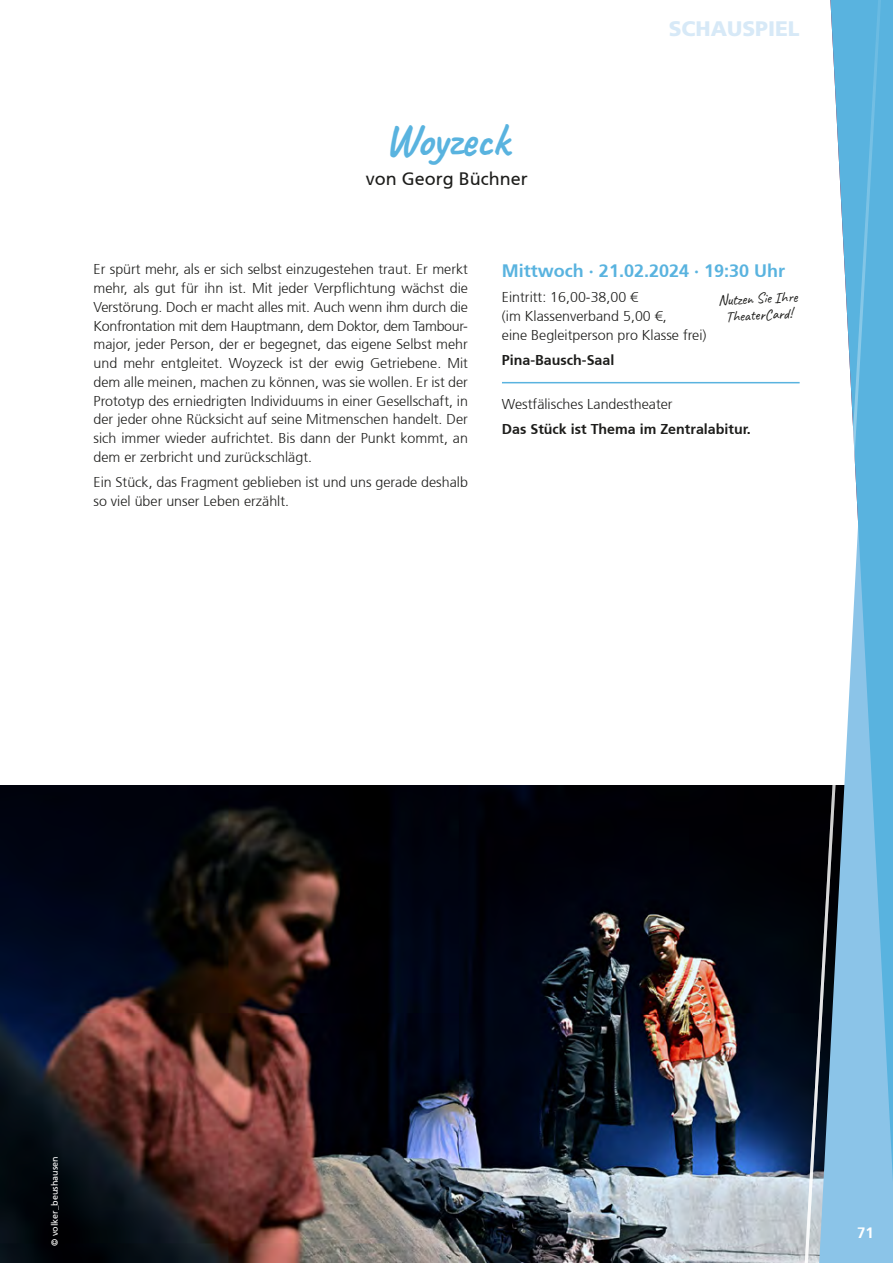
<style>
.page{position:relative;width:893px;height:1263px;background:#fff}
.page>*{position:absolute;margin:0;border:0;box-sizing:border-box;transform-origin:0 0}
.t1{font:700 45px "Caveat";letter-spacing:-.01em;color:#59b3df}
.t2{font:900 21px "Frutiger LT Std";color:#d7e9f7}
.t3{font:700 18px "Frutiger";color:#59b3df}
.t4{font:18px "Frutiger";color:#1d1d1b}
.t5{font:15px/16.5px "Caveat";color:#1d1d1b;text-align:center}
.t6{font:700 15px "Frutiger";color:#fff}
.t7{font:300 14.25px/18.8px "Frutiger";color:#1d1d1b}
.t8{font:700 14.25px "Frutiger";color:#1d1d1b}
.t9{font:9px "Frutiger";color:#fff}
</style>
<div class="page">
<hr style="left:502px;top:382px;width:298px;height:1px;background:#59b3df">
<img style="left:0;top:785px;width:798px;height:478px">
<svg style="left:884px;top:0;width:9px;height:1263px;background:#5fb5e0"></svg>
<svg style="left:798px;top:0;width:86px;height:1263px"></svg>
<h1 class="t1" style="left:385px;top:111px;width:126px">Woyzeck</h1>
<p class="t4" style="left:366px;top:168px;width:163px">von Georg Büchner</p>
<h2 class="t2" style="left:669px;top:16px;width:132px">SCHAUSPIEL</h2>
<p class="t7" style="left:94px;top:260px;width:376px;text-align:justify">Er spürt mehr, als er sich selbst einzugestehen traut. Er merkt mehr, als gut für ihn ist. Mit jeder Verpflichtung wächst die Verstörung. Doch er macht alles mit. Auch wenn ihm durch die Konfrontation mit dem Hauptmann, dem Doktor, dem Tambour&shy;major, jeder Person, der er begegnet, das eigene Selbst mehr und mehr entgleitet. Woyzeck ist der ewig Getriebene. Mit dem alle meinen, machen zu können, was sie wollen. Er ist der Prototyp des erniedrigten Individuums in einer Gesellschaft, in der jeder ohne Rücksicht auf seine Mitmenschen handelt. Der sich immer wieder aufrichtet. Bis dann der Punkt kommt, an dem er zerbricht und zurückschlägt.</p>
<p class="t7" style="left:94px;top:473px;width:376px">Ein Stück, das Fragment geblieben ist und uns gerade deshalb so viel über unser Leben erzählt.</p>
<p class="t3" style="left:502px;top:260px;width:285px">Mittwoch · 21.02.2024 · 19:30 Uhr</p>
<p class="t7" style="left:502px;top:288px;width:206px">Eintritt: 16,00-38,00 €<br>(im Klassenverband 5,00 €,<br>eine Begleitperson pro Klasse frei)</p>
<p class="t8" style="left:502px;top:352px;width:114px">Pina-Bausch-Saal</p>
<p class="t7" style="left:502px;top:395px;width:172px">Westfälisches Landestheater</p>
<p class="t8" style="left:502px;top:421px;width:250px">Das Stück ist Thema im Zentralabitur.</p>
<p class="t5" style="left:718px;top:292px;width:81px;rotate:-3deg">Nutzen Sie Ihre<br>TheaterCard!</p>
<p class="t9" style="left:50px;top:1246px;width:91px;rotate:-90deg">© volker_beushausen</p>
<p class="t6" style="left:857px;top:1223px;width:18px">71</p>
</div>
